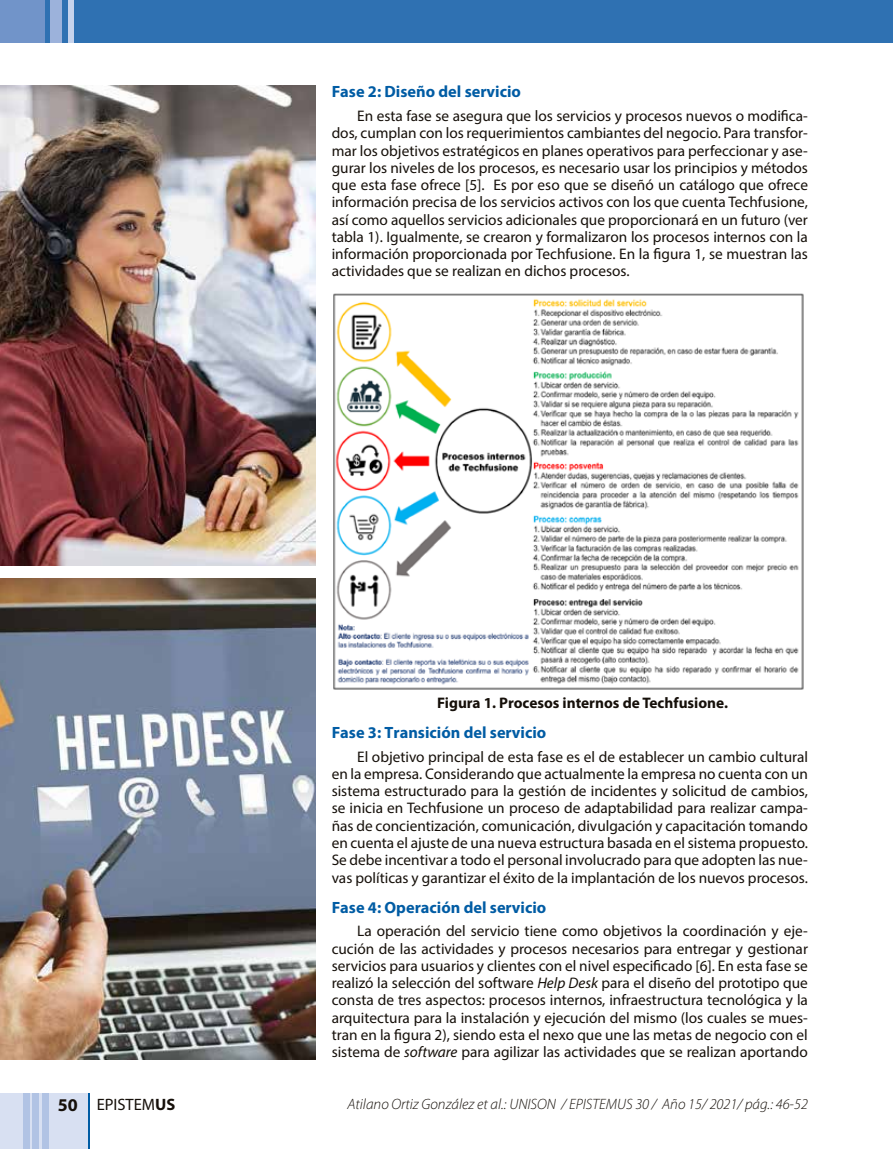
<style>
.page{position:relative;width:893px;height:1149px;background:#fff}
.page>*{position:absolute;margin:0;border:0;box-sizing:border-box;transform-origin:0 0}
.t1{font:16.5px "Myriad Pro";color:#16100a}
.t2{font:700 16.35px "Myriad Pro";color:#005ca4}
.t3{font:15.3px/17.2px "Myriad Pro";color:#16100a;text-align:justify}
.t4{font:700 15.3px "Myriad Pro";color:#16100a}
.t5{font:italic 300 15px "Myriad Pro";color:#16100a}
.s1{font-style:italic}
.s2{font-weight:700;font-size:18px}
.s3{font-weight:700}
</style>
<div class="page">
<div style="left:0;top:0;width:893px;height:43px;background:#2f71b2"></div>
<div style="left:0;top:0;width:44px;height:43px;background:#7194c9"></div>
<div style="left:50px;top:0;width:12px;height:43px;background:#9cb2db"></div>
<div style="left:68px;top:0;width:6px;height:43px;background:#c6d3ec"></div>
<img style="left:333px;top:293px;width:471px;height:397px">
<img style="left:0;top:578px;width:316px;height:481px">
<img style="left:0;top:85px;width:316px;height:481px">
<div style="left:0;top:1092px;width:89px;height:56px;background:#d8e0f2"></div>
<div style="left:23px;top:1092px;width:6px;height:56px;background:#b1c3e4"></div>
<div style="left:32px;top:1092px;width:7px;height:56px;background:#b1c3e4"></div>
<div style="left:42px;top:1092px;width:6px;height:56px;background:#b1c3e4"></div>
<hr style="left:88px;top:1092px;width:1px;height:56px;background:#005ca4">
<p class="t2" style="left:332px;top:81px;width:191px">Fase 2: Diseño del servicio</p>
<p class="t3" style="left:332px;top:107px;width:478px;text-indent:26px">En esta fase se asegura que los servicios y procesos nuevos o modifica&shy;dos, cumplan con los requerimientos cambiantes del negocio. Para transfor&shy;mar los objetivos estratégicos en planes operativos para perfeccionar y ase&shy;gurar los niveles de los procesos, es necesario usar los principios y métodos que esta fase ofrece [5]. Es por eso que se diseñó un catálogo que ofrece información precisa de los servicios activos con los que cuenta Techfusione, así como aquellos servicios adicionales que proporcionará en un futuro (ver tabla 1). Igualmente, se crearon y formalizaron los procesos internos con la información proporcionada por Techfusione. En la figura 1, se muestran las actividades que se realizan en dichos procesos.</p>
<p class="t4" style="left:437px;top:692px;width:292px">Figura 1. Procesos internos de Techfusione.</p>
<p class="t2" style="left:332px;top:721px;width:216px">Fase 3: Transición del servicio</p>
<p class="t3" style="left:332px;top:747px;width:478px;text-indent:26px">El objetivo principal de esta fase es el de establecer un cambio cultural en la empresa. Considerando que actualmente la empresa no cuenta con un sistema estructurado para la gestión de incidentes y solicitud de cambios, se inicia en Techfusione un proceso de adaptabilidad para realizar campa&shy;ñas de concientización, comunicación, divulgación y capacitación tomando en cuenta el ajuste de una nueva estructura basada en el sistema propuesto.<br>Se debe incentivar a todo el personal involucrado para que adopten las nue&shy;vas políticas y garantizar el éxito de la implantación de los nuevos procesos.</p>
<p class="t2" style="left:332px;top:896px;width:216px">Fase 4: Operación del servicio</p>
<p class="t3" style="left:332px;top:921px;width:478px;text-indent:26px">La operación del servicio tiene como objetivos la coordinación y eje&shy;cución de las actividades y procesos necesarios para entregar y gestionar servicios para usuarios y clientes con el nivel especificado [6]. En esta fase se realizó la selección del software <span class="s1">Help Desk</span> para el diseño del prototipo que consta de tres aspectos: procesos internos, infraestructura tecnológica y la arquitectura para la instalación y ejecución del mismo (los cuales se mues&shy;tran en la figura 2), siendo esta el nexo que une las metas de negocio con el sistema de <span class="s1">software</span> para agilizar las actividades que se realizan aportando</p>
<p class="t1" style="left:58px;top:1093px;width:119px"><span class="s2">50</span> EPISTEM<span class="s3">US</span></p>
<p class="t5" style="left:347px;top:1094px;width:462px">Atilano Ortiz González et al.: UNISON / EPISTEMUS 30 / Año 15/ 2021/ pág.: 46-52</p>
</div>
